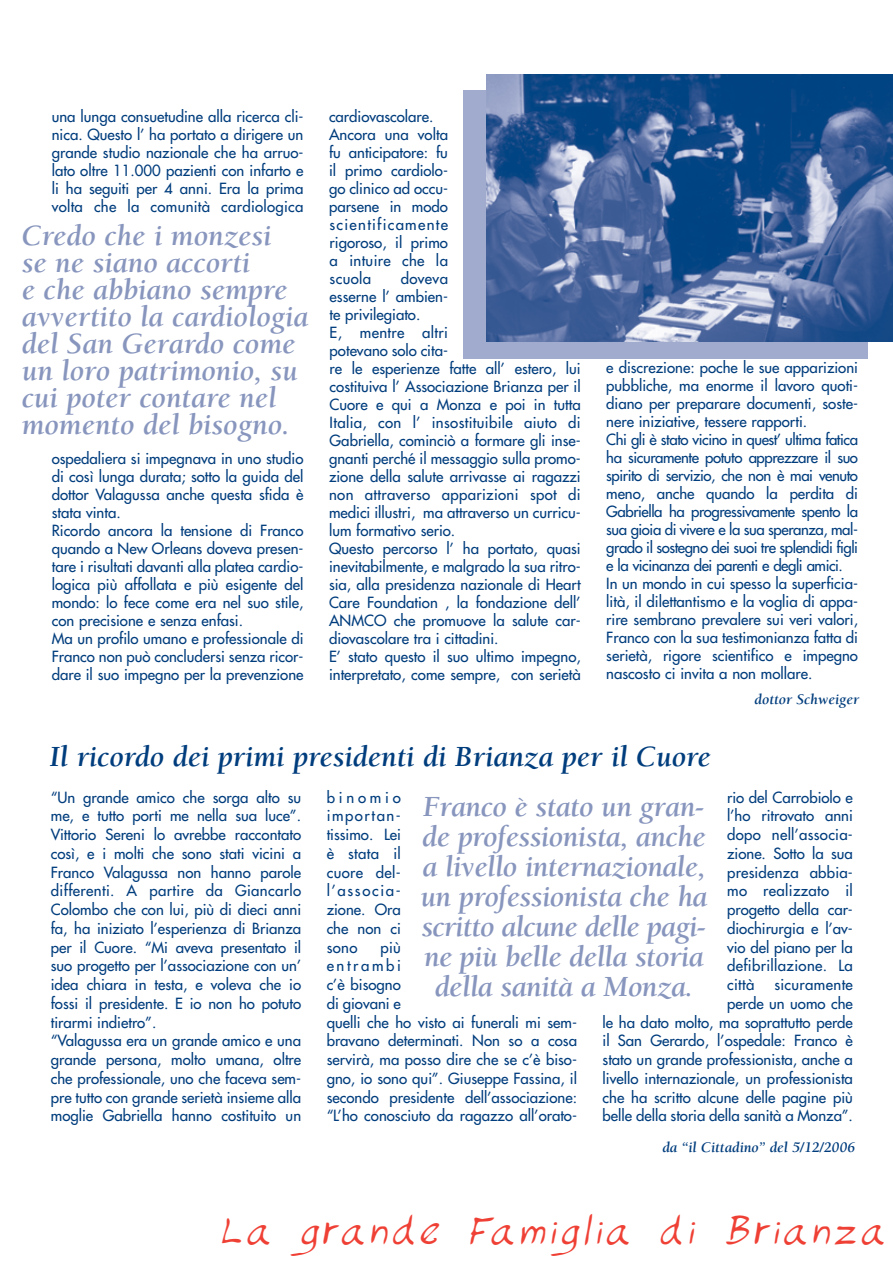
<style>
.page{position:relative;width:893px;height:1263px;background:#fff}
.page>*{position:absolute;margin:0;border:0;box-sizing:border-box;transform-origin:0 0}
.t1{font:italic 37.5px "Peter";letter-spacing:.14em;color:#ef4035}
.t2{font:italic 700 30px/27px "Berkeley";letter-spacing:-.015em;color:#8896be}
.t3{font:italic 700 30px "Berkeley";color:#003d7d}
.t4{font:15px/18px "Futura";color:#003d7d}
.t5{font:italic 700 15px "Berkeley";color:#003d7d}
</style>
<div class="page">
<div style="left:463px;top:90px;width:404px;height:269px;background:#a1abcd"></div>
<img style="left:486px;top:74px;width:406px;height:267px">
<p class="t4" style="left:52px;top:108px;width:253px;text-align:justify">una lunga consuetudine alla ricerca cli&shy;nica. Questo l’ ha portato a dirigere un grande studio nazionale che ha arruo&shy;lato oltre 11.000 pazienti con infarto e li ha seguiti per 4 anni. Era la prima volta che la comunità cardiologica</p>
<h2 class="t2" style="left:22px;top:225px;width:288px">Credo che i monzesi<br>se ne siano accorti<br>e che abbiano sempre avvertito la cardiologia del San Gerardo come un loro patrimonio, su cui poter contare nel momento del bisogno.</h2>
<p class="t4" style="left:52px;top:450px;width:253px">ospedaliera si impegnava in uno studio di così lunga durata; sotto la guida del dottor Valagussa anche questa sfida è stata vinta.<br>Ricordo ancora la tensione di Franco quando a New Orleans doveva presen&shy;tare i risultati davanti alla platea cardio&shy;logica più affollata e più esigente del mondo: lo fece come era nel suo stile, con precisione e senza enfasi.<br>Ma un profilo umano e professionale di Franco non può concludersi senza ricor&shy;dare il suo impegno per la prevenzione</p>
<p class="t4" style="left:329px;top:108px;width:120px">cardiovascolare.<br>Ancora una volta fu anticipatore: fu il primo cardiolo&shy;go clinico ad occu&shy;parsene in modo scientificamente rigoroso, il primo a intuire che la scuola</p>
<p class="t4" style="left:329px;top:270px;width:253px;text-indent:72px">doveva<br>esserne l’ ambien-<br>te privilegiato.<br>E, mentre altri<br>potevano solo cita-<br>re le esperienze fatte all’ estero, lui costituiva l’ Associazione Brianza per il<br>Cuore e qui a Monza e poi in tutta<br>Italia, con l’ insostituibile aiuto di<br>Gabriella, cominciò a formare gli inse&shy;gnanti perché il messaggio sulla promo&shy;zione della salute arrivasse ai ragazzi non attraverso apparizioni spot di medici illustri, ma attraverso un curricu&shy;lum formativo serio.<br>Questo percorso l’ ha portato, quasi inevitabilmente, e malgrado la sua ritro&shy;sia, alla presidenza nazionale di Heart<br>Care Foundation , la fondazione dell’<br>ANMCO che promuove la salute car&shy;diovascolare tra i cittadini.<br>E’ stato questo il suo ultimo impegno, interpretato, come sempre, con serietà</p>
<p class="t4" style="left:606px;top:360px;width:253px">e discrezione: poche le sue apparizioni pubbliche, ma enorme il lavoro quoti&shy;diano per preparare documenti, soste&shy;nere iniziative, tessere rapporti.<br>Chi gli è stato vicino in quest’ ultima fatica ha sicuramente potuto apprezzare il suo spirito di servizio, che non è mai venuto meno, anche quando la perdita di Gabriella ha progressivamente spento la sua gioia di vivere e la sua speranza, mal&shy;grado il sostegno dei suoi tre splendidi figli e la vicinanza dei parenti e degli amici.<br>In un mondo in cui spesso la superficia&shy;lità, il dilettantismo e la voglia di appa&shy;rire sembrano prevalere sui veri valori, Franco con la sua testimonianza fatta di serietà, rigore scientifico e impegno nascosto ci invita a non mollare.</p>
<p class="t5" style="left:754px;top:693px;width:106px">dottor Schweiger</p>
<h2 class="t3" style="left:50px;top:745px;width:662px">Il ricordo dei primi presidenti di Brianza per il Cuore</h2>
<p class="t4" style="left:51px;top:789px;width:252px;line-height:18.8px">“Un grande amico che sorga alto su me, e tutto porti me nella sua luce”.<br>Vittorio Sereni lo avrebbe raccontato così, e i molti che sono stati vicini a Franco Valagussa non hanno parole differenti. A partire da Giancarlo Colombo che con lui, più di dieci anni fa, ha iniziato l’esperienza di Brianza per il Cuore. “Mi aveva presentato il suo progetto per l’associazione con un’ idea chiara in testa, e voleva che io fossi il presidente. E io non ho potuto tirarmi indietro”.<br>“Valagussa era un grande amico e una grande persona, molto umana, oltre che professionale, uno che faceva sem&shy;pre tutto con grande serietà insieme alla moglie Gabriella hanno costituito un</p>
<p class="t4" style="left:327px;top:789px;width:76px;line-height:18.8px;text-align:justify">binomio importan&shy;tissimo. Lei è stata il cuore del&shy;l’associa&shy;zione. Ora che non ci sono</p>
<p class="t4" style="left:727px;top:789px;width:127px;line-height:18.8px;text-align:justify">rio del Carrobiolo e l’ho ritrovato anni dopo nell’associa&shy;zione. Sotto la sua presidenza abbia&shy;mo realizzato il progetto della car&shy;diochirurgia e l’av&shy;vio del piano per la defibrillazione. La città</p>
<h2 class="t2" style="left:420px;top:794px;width:288px;line-height:30px;text-align:center">Franco è stato un gran&shy;de professionista, anche a livello internazionale, un professionista che ha scritto alcune delle pagi&shy;ne più belle della storia della sanità a Monza.</h2>
<p class="t4" style="left:327px;top:939px;width:252px;line-height:18.8px;text-indent:54px">più<br>entrambi<br>c’è bisogno<br>di giovani e<br>quelli che ho visto ai funerali mi sem&shy;bravano determinati. Non so a cosa servirà, ma posso dire che se c’è biso&shy;gno, io sono qui”. Giuseppe Fassina, il secondo presidente dell’associazione: “L’ho conosciuto da ragazzo all’orato-</p>
<p class="t4" style="left:602px;top:976px;width:252px;line-height:18.8px;text-align:right">sicuramente<br>perde un uomo che<br>le ha dato molto, ma soprattutto perde il San Gerardo, l’ospedale: Franco è stato un grande professionista, anche a livello internazionale, un professionista che ha scritto alcune delle pagine più belle della storia della sanità a Monza”.</p>
<p class="t5" style="left:662px;top:1141px;width:194px">da “il Cittadino” del 5/12/2006</p>
<h1 class="t1" style="left:219px;top:1215px;width:674px">La grande Famig lia di Brianza</h1>
</div>
